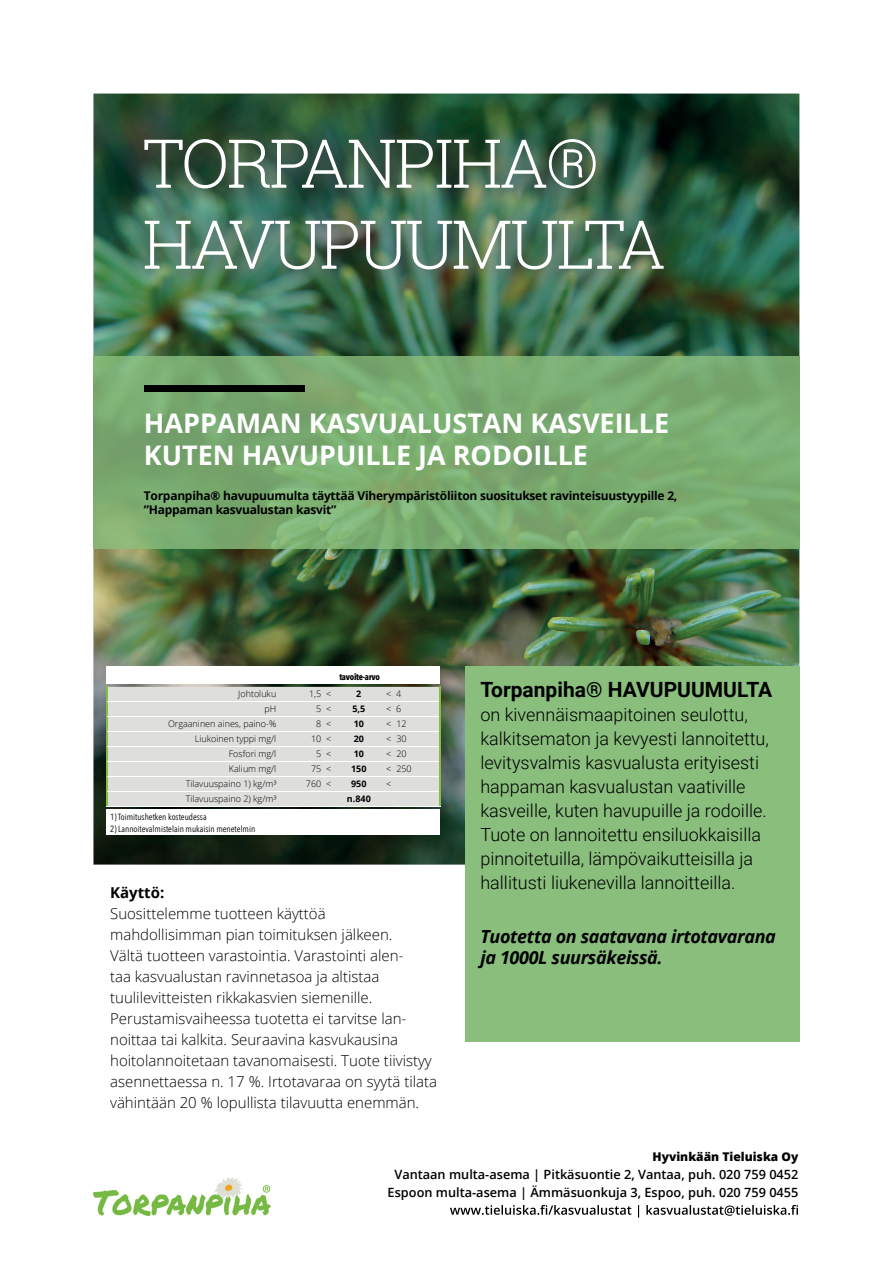
<style>
.page{position:relative;width:893px;height:1263px;background:#fff}
.page>*{position:absolute;margin:0;border:0;box-sizing:border-box;transform-origin:0 0}
.t1{font:300 67.5px/81px "Roboto Slab";letter-spacing:-.04em;color:#fff}
.t2{font:700 27px/32.4px "Open Sans";color:#fff}
.t3{font:700 21px "Roboto";color:#000}
.t4{font:300 18px/24px "Roboto";color:#000}
.t5{font:italic 700 18px/21px "Open Sans";letter-spacing:-.02em;color:#000}
.t6{font:300 15px/21px "Open Sans";color:#000}
.t7{font:700 15px "Open Sans";color:#000}
.t8{font:600 12.75px/18px "Open Sans";color:#000;text-align:center}
.t9{font:700 12px/14.4px "Open Sans";letter-spacing:-.02em;color:#000}
.t10{font:800 12px "Open Sans";color:#000}
.t11{font:300 9px "Open Sans";color:#000}
.t12{font:9px "Avenir Next Condensed";color:#000}
.t13{font:700 9px "Open Sans";color:#000}
.t14{font:700 9px "Avenir Next Condensed";letter-spacing:-.03em;color:#000}
</style>
<div class="page">
<img style="left:94px;top:94px;width:705px;height:770px">
<svg style="left:106px;top:687px;width:335px;height:120px"></svg>
<hr style="left:396px;top:806px;width:45px;height:1px;background:#fff">
<div style="left:106px;top:809px;width:334px;height:26px;background:#fff"></div>
<div style="left:106px;top:666px;width:334px;height:18px;background:#fff"></div>
<img style="left:94px;top:357px;width:705px;height:191px">
<div style="left:466px;top:666px;width:334px;height:375px;background:#89be7d"></div>
<div style="left:144px;top:386px;width:161px;height:6px;background:#000"></div>
<img style="left:491px;top:1205px;width:307px;height:13px">
<img style="left:548px;top:1205px;width:187px;height:11px">
<svg style="left:780px;top:1205px;width:16px;height:3px"></svg>
<svg style="left:736px;top:1206px;width:15px;height:2px"></svg>
<svg style="left:554px;top:1205px;width:20px;height:3px"></svg>
<svg style="left:530px;top:1205px;width:15px;height:3px"></svg>
<img style="left:790px;top:1208px;width:8px;height:7px">
<svg style="left:682px;top:1206px;width:41px;height:2px"></svg>
<svg style="left:601px;top:1206px;width:30px;height:2px"></svg>
<img style="left:450px;top:1208px;width:340px;height:7px">
<img style="left:94px;top:1178px;width:176px;height:37px">
<img style="left:130px;top:126px;width:551px;height:164px">
<h1 class="t1" style="left:142px;top:121px;width:525px">TORPANPIHA®<br>HAVUPUUMULTA</h1>
<h2 class="t2" style="left:144px;top:406px;width:527px">HAPPAMAN KASVUALUSTAN KASVEILLE<br>KUTEN HAVUPUILLE JA RODOILLE</h2>
<p class="t9" style="left:144px;top:488px;width:535px">Torpanpiha® havupuumulta täyttää Viherympäristöliiton suositukset ravinteisuustyypille 2, ”Happaman kasvualustan kasvit”</p>
<p class="t14" style="left:339px;top:672px;width:42px">tavoite-arvo</p>
<p class="t11" style="left:238px;top:688px;width:40px">Johtoluku</p>
<p class="t11" style="left:309px;top:688px;width:24px">1,5 &lt;</p>
<p class="t13" style="left:356px;top:688px;width:7px">2</p>
<p class="t11" style="left:386px;top:688px;width:17px">&lt; 4</p>
<p class="t11" style="left:264px;top:703px;width:13px">pH</p>
<p class="t11" style="left:316px;top:703px;width:17px">5 &lt;</p>
<p class="t13" style="left:352px;top:702px;width:14px">5,5</p>
<p class="t11" style="left:386px;top:703px;width:17px">&lt; 6</p>
<p class="t11" style="left:168px;top:718px;width:110px">Orgaaninen aines, paino-%</p>
<p class="t11" style="left:316px;top:718px;width:17px">8 &lt;</p>
<p class="t13" style="left:354px;top:717px;width:12px">10</p>
<p class="t11" style="left:386px;top:718px;width:22px">&lt; 12</p>
<p class="t11" style="left:195px;top:733px;width:83px">Liukoinen typpi mg/l</p>
<p class="t11" style="left:311px;top:733px;width:22px">10 &lt;</p>
<p class="t13" style="left:354px;top:732px;width:12px">20</p>
<p class="t11" style="left:386px;top:733px;width:22px">&lt; 30</p>
<p class="t11" style="left:229px;top:748px;width:49px">Fosfori mg/l</p>
<p class="t11" style="left:316px;top:748px;width:17px">5 &lt;</p>
<p class="t13" style="left:354px;top:747px;width:12px">10</p>
<p class="t11" style="left:386px;top:748px;width:22px">&lt; 20</p>
<p class="t11" style="left:229px;top:763px;width:49px">Kalium mg/l</p>
<p class="t11" style="left:311px;top:763px;width:22px">75 &lt;</p>
<p class="t13" style="left:351px;top:762px;width:17px">150</p>
<p class="t11" style="left:386px;top:763px;width:27px">&lt; 250</p>
<p class="t11" style="left:186px;top:778px;width:92px">Tilavuuspaino 1) kg/m³</p>
<p class="t11" style="left:306px;top:778px;width:27px">760 &lt;</p>
<p class="t13" style="left:351px;top:777px;width:17px">950</p>
<p class="t11" style="left:386px;top:778px;width:7px">&lt;</p>
<p class="t11" style="left:186px;top:793px;width:92px">Tilavuuspaino 2) kg/m³</p>
<p class="t13" style="left:347px;top:792px;width:25px">n.840</p>
<p class="t12" style="left:110px;top:809px;width:98px">1) Toimitushetken kosteudessa</p>
<p class="t12" style="left:110px;top:821px;width:147px">2) Lannoitevalmistelain mukaisin menetelmin</p>
<p class="t7" style="left:110px;top:882px;width:56px">Käyttö:</p>
<p class="t6" style="left:110px;top:902px;width:328px">Suosittelemme tuotteen käyttöä mahdollisimman pian toimituksen jälkeen.<br>Vältä tuotteen varastointia. Varastointi alen-<br>taa kasvualustan ravinnetasoa ja altistaa tuulilevitteisten rikkakasvien siemenille.<br>Perustamisvaiheessa tuotetta ei tarvitse lan&shy;noittaa tai kalkita. Seuraavina kasvukausina hoitolannoitetaan tavanomaisesti. Tuote tiivistyy asennettaessa n. 17 %. Irtotavaraa on syytä tilata vähintään 20 % lopullista tilavuutta enemmän.</p>
<h3 class="t3" style="left:480px;top:675px;width:293px">Torpanpiha® HAVUPUUMULTA</h3>
<p class="t4" style="left:480px;top:702px;width:290px">on kivennäismaapitoinen seulottu, kalkitsematon ja kevyesti lannoitettu, levitysvalmis kasvualusta erityisesti happaman kasvualustan vaativille kasveille, kuten havupuille ja rodoille.<br>Tuote on lannoitettu ensiluokkaisilla pinnoitetuilla, lämpövaikutteisilla ja hallitusti liukenevilla lannoitteilla.</p>
<p class="t5" style="left:480px;top:926px;width:297px">Tuotetta on saatavana irtotavarana ja 1000L suursäkeissä.</p>
<p class="t10" style="left:653px;top:1148px;width:147px">Hyvinkään Tieluiska Oy</p>
<p class="t8" style="left:388px;top:1165px;width:412px">Vantaan multa-asema | Pitkäsuontie 2, Vantaa, puh. 020 759 0452<br>Espoon multa-asema | Ämmäsuonkuja 3, Espoo, puh. 020 759 0455</p>
</div>
